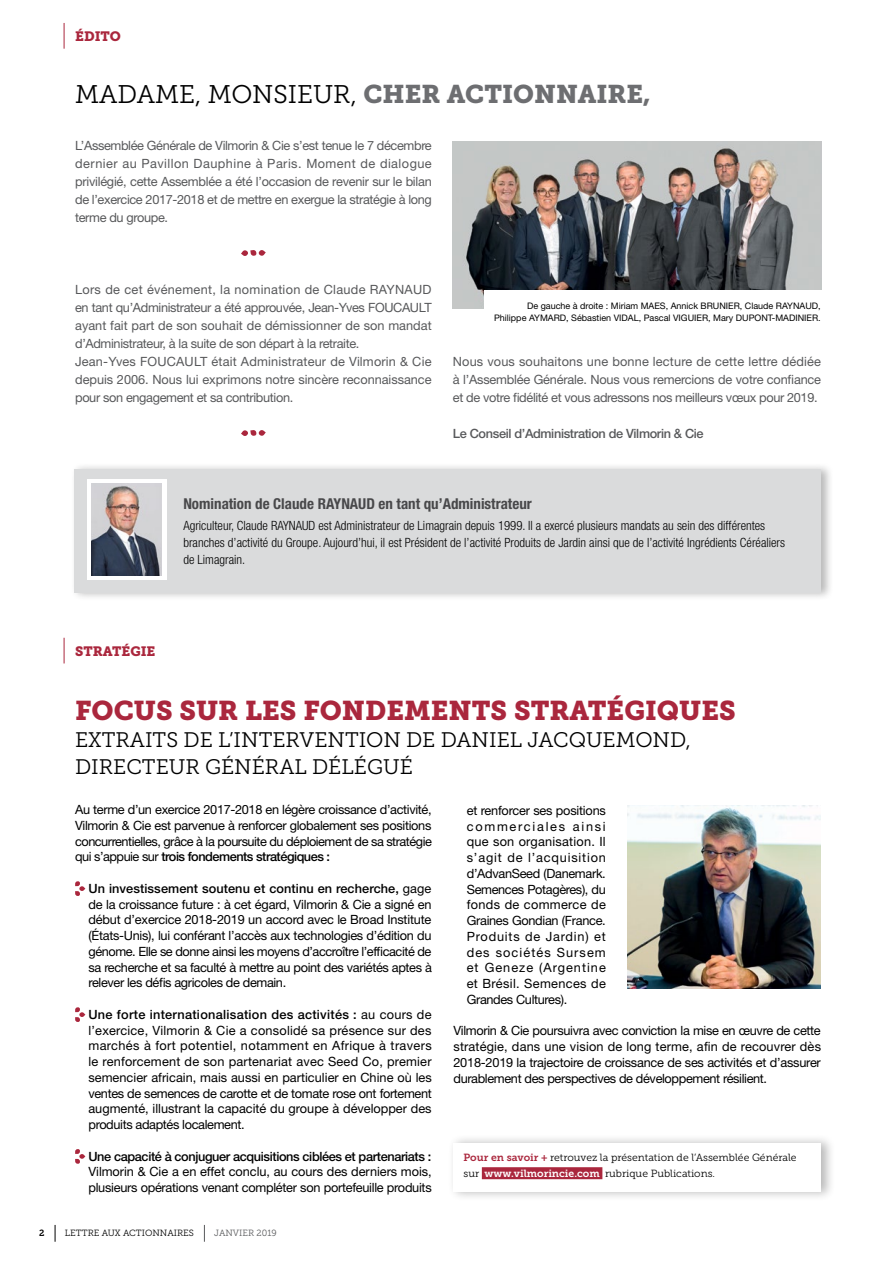
<style>
.page{position:relative;width:893px;height:1263px;background:#fff}
.page>*{position:absolute;margin:0;border:0;box-sizing:border-box;transform-origin:0 0}
.t1{font:27px "Museo Slab 900";color:#aa273d}
.t2{font:25.5px "Museo Slab 300";color:#000}
.t3{font:21px/27px "Museo Slab 300";color:#000}
.t4{font:700 condensed 15px "Helvetica Neue LT Std";color:#48484a}
.t5{font:13.5px "Museo Slab 900";color:#aa273d}
.t6{font:12.75px/15.8px "Helvetica Neue LT Std";letter-spacing:-.03em;color:#000;text-align:justify}
.t7{font:12.75px/18px "Helvetica Neue LT Std";letter-spacing:-.03em;color:#58595b;text-align:justify}
.t8{font:12.75px/18px "Helvetica Neue LT Std";letter-spacing:-.005em;color:#58595b}
.t9{font:300 condensed 12.75px/17.2px "Helvetica Neue LT Std";color:#000}
.t10{font:500 12.75px "Helvetica Neue LT Std";letter-spacing:-.03em;color:#000}
.t11{font:500 12.75px "Helvetica Neue LT Std";letter-spacing:-.03em;color:#58595b}
.t12{font:10.35px/15.5px "Museo Slab 300";color:#000}
.t13{font:9px/12px "Helvetica Neue LT Std";color:#000;text-align:right}
.t14{font:9px "Museo Slab 300";color:#000}
.t15{font:9px "Museo Slab 300";color:#58595b}
.t16{font:9px "Museo Slab 700";color:#000}
.s1{font-family:"Museo Slab 900";color:#6d6e71}
.s2{font-weight:500}
.s3{font-family:"Museo Slab 700";color:#aa273d}
.s4{font-family:"Museo Slab 700";color:#fff}
</style>
<div class="page">
<svg style="left:55px;top:1225px;width:1px;height:17px"></svg>
<svg style="left:204px;top:1225px;width:1px;height:17px"></svg>
<svg style="left:64px;top:23px;width:1px;height:26px"></svg>
<div style="left:70px;top:462px;width:764px;height:140px;background:#000;opacity:.28"></div>
<div style="left:74px;top:470px;width:747px;height:123px;background:#dadbdc"></div>
<div style="left:87px;top:479px;width:79px;height:101px;background:#fff"></div>
<img style="left:91px;top:483px;width:71px;height:93px">
<svg style="left:64px;top:638px;width:1px;height:25px"></svg>
<svg style="left:75px;top:881px;width:10px;height:15px"></svg>
<svg style="left:75px;top:1007px;width:10px;height:15px"></svg>
<svg style="left:75px;top:1149px;width:10px;height:15px"></svg>
<div style="left:448px;top:1134px;width:387px;height:67px;background:#000;opacity:.28"></div>
<div style="left:453px;top:1143px;width:368px;height:48px;background:#fff"></div>
<div style="left:482px;top:1167px;width:120px;height:12px;background:#aa273d"></div>
<img style="left:627px;top:805px;width:194px;height:184px">
<svg style="left:241px;top:250px;width:25px;height:6px"></svg>
<svg style="left:241px;top:430px;width:25px;height:6px"></svg>
<img style="left:453px;top:141px;width:368px;height:167px">
<div style="left:484px;top:290px;width:354px;height:40px;background:#fff"></div>
<p class="t5" style="left:75px;top:29px;width:47px">ÉDITO</p>
<h2 class="t2" style="left:75px;top:80px;width:577px">MADAME, MONSIEUR, <span class="s1">CHER ACTIONNAIRE,</span></h2>
<p class="t7" style="left:75px;top:136px;width:358px">L’Assemblée Générale de Vilmorin &amp; Cie s’est tenue le 7 décembre dernier au Pavillon Dauphine à Paris. Moment de dialogue privilégié, cette Assemblée a été l’occasion de revenir sur le bilan de l’exercice 2017-2018 et de mettre en exergue la stratégie à long terme du groupe.</p>
<p class="t8" style="left:75px;top:280px;width:358px">Lors de cet événement, la nomination de Claude RAYNAUD en tant qu’Administrateur a été approuvée, Jean-Yves FOUCAULT ayant fait part de son souhait de démissionner de son mandat d’Administrateur, à la suite de son départ à la retraite.<br>Jean-Yves FOUCAULT était Administrateur de Vilmorin &amp; Cie depuis 2006. Nous lui exprimons notre sincère reconnaissance pour son engagement et sa contribution.</p>
<p class="t13" style="left:494px;top:300px;width:328px">De gauche à droite : Miriam MAES, Annick BRUNIER, Claude RAYNAUD,<br>Philippe AYMARD, Sébastien VIDAL, Pascal VIGUIER, Mary DUPONT-MADINIER.</p>
<p class="t7" style="left:453px;top:352px;width:370px">Nous vous souhaitons une bonne lecture de cette lettre dédiée à l’Assemblée Générale. Nous vous remercions de votre confiance et de votre fidélité et vous adressons nos meilleurs vœux pour 2019.</p>
<p class="t11" style="left:453px;top:426px;width:252px">Le Conseil d’Administration de Vilmorin &amp; Cie</p>
<p class="t4" style="left:183px;top:494px;width:350px">Nomination de Claude RAYNAUD en tant qu’Administrateur</p>
<p class="t9" style="left:183px;top:517px;width:603px">Agriculteur, Claude RAYNAUD est Administrateur de Limagrain depuis 1999. Il a exercé plusieurs mandats au sein des différentes branches d’activité du Groupe. Aujourd’hui, il est Président de l’activité Produits de Jardin ainsi que de l’activité Ingrédients Céréaliers de Limagrain.</p>
<p class="t5" style="left:75px;top:643px;width:82px">STRATÉGIE</p>
<h1 class="t1" style="left:75px;top:695px;width:662px">FOCUS SUR LES FONDEMENTS STRATÉGIQUES</h1>
<h3 class="t3" style="left:75px;top:726px;width:617px">EXTRAITS DE L’INTERVENTION DE DANIEL JACQUEMOND,<br>DIRECTEUR GÉNÉRAL DÉLÉGUÉ</h3>
<p class="t6" style="left:75px;top:801px;width:358px">Au terme d’un exercice 2017-2018 en légère croissance d’activité, Vilmorin &amp; Cie est parvenue à renforcer globalement ses positions concurrentielles, grâce à la poursuite du déploiement de sa stratégie qui s’appuie sur <span class="s2">trois fondements stratégiques :</span></p>
<p class="t6" style="left:88px;top:880px;width:345px"><span class="s2">Un investissement soutenu et continu en recherche,</span> gage de la croissance future : à cet égard, Vilmorin &amp; Cie a signé en début d’exercice 2018-2019 un accord avec le Broad Institute (États-Unis), lui conférant l’accès aux technologies d’édition du génome. Elle se donne ainsi les moyens d’accroître l’efficacité de sa recherche et sa faculté à mettre au point des variétés aptes à relever les défis agricoles de demain.</p>
<p class="t6" style="left:88px;top:1006px;width:345px"><span class="s2">Une forte internationalisation des activités :</span> au cours de l’exercice, Vilmorin &amp; Cie a consolidé sa présence sur des marchés à fort potentiel, notamment en Afrique à travers le renforcement de son partenariat avec Seed Co, premier semencier africain, mais aussi en particulier en Chine où les ventes de semences de carotte et de tomate rose ont fortement augmenté, illustrant la capacité du groupe à développer des produits adaptés localement.</p>
<p class="t10" style="left:88px;top:1148px;width:344px">Une capacité à conjuguer acquisitions ciblées et partenariats :</p>
<p class="t6" style="left:88px;top:1164px;width:345px">Vilmorin &amp; Cie a en effet conclu, au cours des derniers mois, plusieurs opérations venant compléter son portefeuille produits</p>
<p class="t16" style="left:39px;top:1228px;width:7px">2</p>
<p class="t14" style="left:65px;top:1228px;width:130px">LETTRE AUX ACTIONNAIRES</p>
<p class="t15" style="left:214px;top:1228px;width:64px">JANVIER 2019</p>
<p class="t6" style="left:467px;top:802px;width:141px">et renforcer ses positions commerciales ainsi que son organisation. Il s’agit de l’acquisition d’AdvanSeed (Danemark.<br>Semences Potagères), du fonds de commerce de Graines Gondian (France.<br>Produits de Jardin) et des sociétés Sursem et Geneze (Argentine et Brésil. Semences de Grandes Cultures).</p>
<p class="t6" style="left:453px;top:1023px;width:369px">Vilmorin &amp; Cie poursuivra avec conviction la mise en œuvre de cette stratégie, dans une vision de long terme, afin de recouvrer dès 2018-2019 la trajectoire de croissance de ses activités et d’assurer durablement des perspectives de développement résilient.</p>
<p class="t12" style="left:463px;top:1150px;width:335px"><span class="s3">Pour en savoir +</span> retrouvez la présentation de l’Assemblée Générale sur <span class="s4">www.vilmorincie.com</span> rubrique Publications.</p>
</div>
